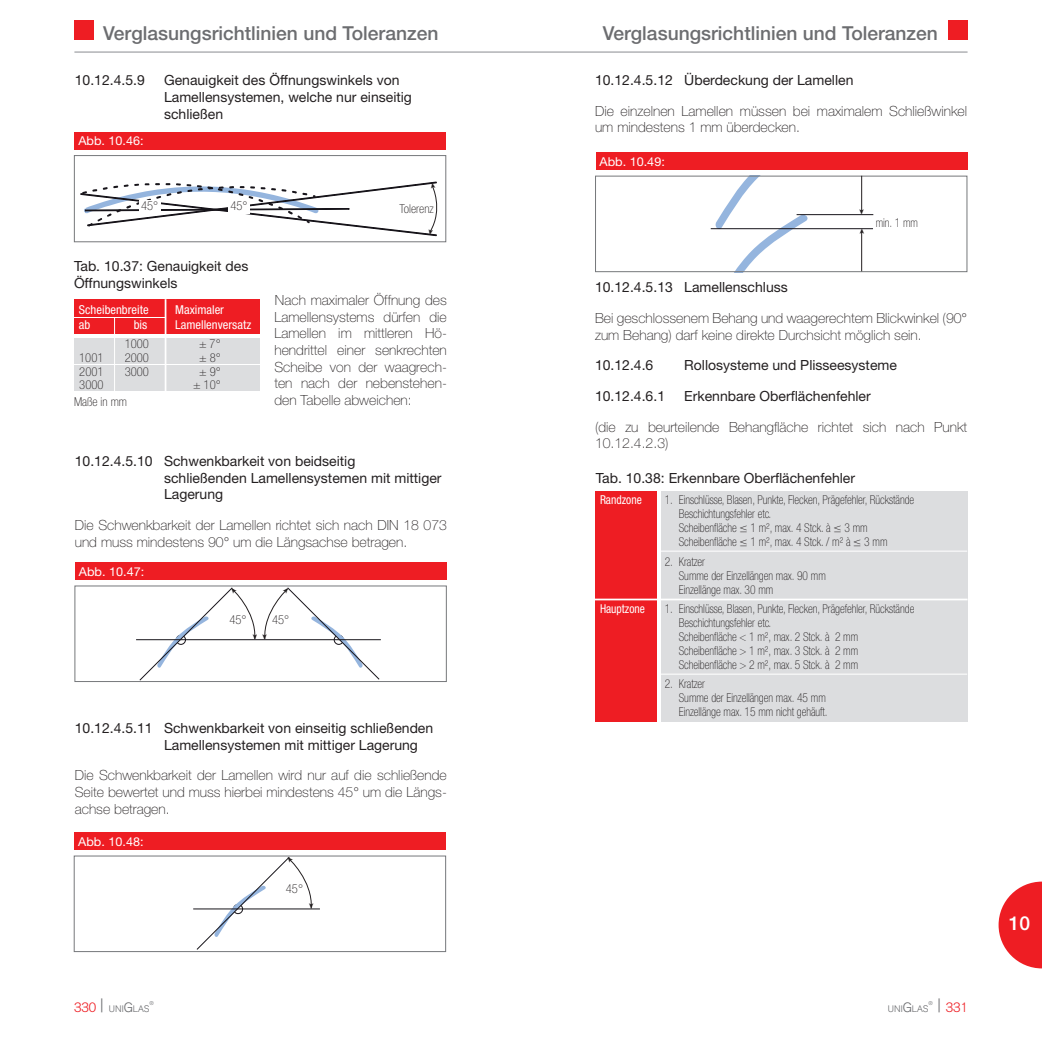
<style>
.page{position:relative;width:1042px;height:1042px;background:#fff}
.page>*{position:absolute;margin:0;border:0;box-sizing:border-box;transform-origin:0 0}
.t1{font:500 19.25px "Helvetica Neue";color:#6c6d70}
.t2{font:500 19.25px "Helvetica Neue";color:#fff}
.t3{font:100 14px/16.6px "Helvetica Neue";color:#231f20}
.t4{font:14px/16.6px "Helvetica Neue";color:#231f20}
.t5{font:300 13.3px "Akzidenz Grotesk";color:#ee1d23}
.t6{font:100 condensed 12.25px/14px "Helvetica Neue";color:#231f20;scale:.94 1}
.t7{font:100 condensed 12.25px "Helvetica Neue";color:#231f20}
.t8{font:condensed 12.25px "Helvetica Neue";color:#fff}
.t9{font:12.25px "Helvetica Neue";color:#fff}
.t10{font:condensed 12.25px "Helvetica Neue";color:#fff;scale:.94 1}
.t11{font:300 9.28px "Akzidenz Grotesk";color:#6c6d70}
.t12{font:300 5.42px "Akzidenz Grotesk";color:#6c6d70}
.s1{font-family:"Garamond";font-weight:400;font-stretch:normal;font-size:9.8px}
.s2{font-size:13.3px;color:#ee1d23}
.s3{font-size:18.55px}
.s4{font-size:13.3px}
.s5{font-size:18.55px;color:#6c6d70}
</style>
<div class="page">
<div style="left:74px;top:20px;width:20px;height:20px;background:#ee1d23"></div>
<div style="left:947px;top:20px;width:20px;height:20px;background:#ee1d23"></div>
<hr style="left:74px;top:51px;width:893px;height:2px;background:#bcbdc0">
<svg style="left:998px;top:881px;width:44px;height:87px"></svg>
<svg style="left:715px;top:178px;width:92px;height:92px"></svg>
<hr style="left:711px;top:228px;width:162px;height:1px;background:#17141a">
<hr style="left:796px;top:214px;width:77px;height:1px;background:#17141a">
<hr style="left:136px;top:639px;width:245px;height:1px;background:#17141a">
<div style="left:74px;top:155px;width:372px;height:87px;border:1px solid #76787b"></div>
<div style="left:75px;top:132px;width:371px;height:17px;background:#ee1d23"></div>
<div style="left:74px;top:299px;width:185px;height:35px;background:#ee1d23"></div>
<div style="left:74px;top:338px;width:185px;height:12px;background:#dcdddf"></div>
<div style="left:74px;top:351px;width:185px;height:13px;background:#dcdddf"></div>
<div style="left:74px;top:365px;width:185px;height:13px;background:#dcdddf"></div>
<div style="left:74px;top:378px;width:185px;height:13px;background:#dcdddf"></div>
<hr style="left:165px;top:299px;width:1px;height:92px;background:#fff">
<div style="left:75px;top:585px;width:372px;height:97px;border:1px solid #76787b"></div>
<div style="left:75px;top:562px;width:372px;height:18px;background:#ee1d23"></div>
<div style="left:74px;top:855px;width:372px;height:97px;border:1px solid #76787b"></div>
<div style="left:75px;top:832px;width:371px;height:18px;background:#ee1d23"></div>
<div style="left:595px;top:176px;width:372px;height:96px;border:1px solid #76787b"></div>
<div style="left:596px;top:152px;width:371px;height:18px;background:#ee1d23"></div>
<hr style="left:861px;top:176px;width:1px;height:35px;background:#231f20">
<hr style="left:861px;top:231px;width:1px;height:40px;background:#231f20">
<div style="left:661px;top:491px;width:306px;height:231px;background:#dcdddf"></div>
<div style="left:595px;top:491px;width:62px;height:231px;background:#ee1d23"></div>
<hr style="left:592px;top:598px;width:375px;height:2px;background:#fff">
<hr style="left:661px;top:550px;width:306px;height:2px;background:#fff">
<hr style="left:661px;top:673px;width:306px;height:2px;background:#fff">
<hr style="left:73px;top:317px;width:92px;height:1px;background:#fff">
<hr style="left:114px;top:317px;width:1px;height:75px;background:#fff">
<svg style="left:81px;top:182px;width:357px;height:54px"></svg>
<svg style="left:139px;top:587px;width:241px;height:95px"></svg>
<svg style="left:135px;top:855px;width:241px;height:95px"></svg>
<svg style="left:859px;top:228px;width:5px;height:6px"></svg>
<h1 class="t1" style="left:103px;top:21px;width:337px">Verglasungsrichtlinien und Toleranzen</h1>
<h1 class="t1" style="left:603px;top:21px;width:337px">Verglasungsrichtlinien und Toleranzen</h1>
<p class="t4" style="left:75px;top:72px;width:72px">10.12.4.5.9</p>
<p class="t4" style="left:164px;top:72px;width:249px">Genauigkeit des Öffnungswinkels von<br>Lamellensystemen, welche nur einseitig schließen</p>
<p class="t9" style="left:78px;top:134px;width:67px">Abb. 10.46:</p>
<p class="t7" style="left:141px;top:199px;width:19px">45°</p>
<p class="t7" style="left:230px;top:199px;width:19px">45°</p>
<p class="t4" style="left:74px;top:258px;width:176px">Tab. 10.37: Genauigkeit des<br>Öffnungswinkels</p>
<p class="t8" style="left:79px;top:302px;width:71px">Scheibenbreite</p>
<p class="t8" style="left:175px;top:302px;width:50px">Maximaler</p>
<p class="t8" style="left:79px;top:317px;width:13px">ab</p>
<p class="t8" style="left:134px;top:317px;width:15px">bis</p>
<p class="t8" style="left:175px;top:317px;width:78px">Lamellenversatz</p>
<p class="t7" style="left:125px;top:337px;width:26px">1000</p>
<p class="t7" style="left:199px;top:337px;width:23px">± 7°</p>
<p class="t7" style="left:79px;top:351px;width:26px">1001</p>
<p class="t7" style="left:125px;top:351px;width:26px">2000</p>
<p class="t7" style="left:199px;top:351px;width:23px">± 8°</p>
<p class="t7" style="left:79px;top:364px;width:26px">2001</p>
<p class="t7" style="left:125px;top:364px;width:26px">3000</p>
<p class="t7" style="left:199px;top:364px;width:23px">± 9°</p>
<p class="t7" style="left:79px;top:378px;width:26px">3000</p>
<p class="t7" style="left:193px;top:378px;width:29px">± 10°</p>
<p class="t7" style="left:74px;top:395px;width:55px">Maße in mm</p>
<p class="t7" style="left:399px;top:202px;width:36px">Tolerenz</p>
<p class="t3" style="left:274px;top:292px;width:174px;text-align:justify">Nach maximaler Öffnung des Lamellensystems dürfen die Lamellen im mittleren Hö&shy;hendrittel einer senkrechten Scheibe von der waagrech&shy;ten nach der nebenstehen&shy;den Tabelle abweichen:</p>
<p class="t4" style="left:164px;top:453px;width:279px;text-indent:-89px">10.12.4.5.10 Schwenkbarkeit von beidseitig schließenden Lamellensystemen mit mittiger<br>Lagerung</p>
<p class="t3" style="left:75px;top:517px;width:374px">Die Schwenkbarkeit der Lamellen richtet sich nach DIN 18 073 und muss mindestens 90° um die Längsachse betragen.</p>
<p class="t9" style="left:79px;top:564px;width:67px">Abb. 10.47:</p>
<p class="t7" style="left:229px;top:612px;width:19px">45°</p>
<p class="t7" style="left:272px;top:612px;width:19px">45°</p>
<p class="t4" style="left:164px;top:719px;width:271px;text-indent:-89px">10.12.4.5.11 Schwenkbarkeit von einseitig schließenden<br>Lamellensystemen mit mittiger Lagerung</p>
<p class="t3" style="left:75px;top:767px;width:374px;text-align:justify">Die Schwenkbarkeit der Lamellen wird nur auf die schließende Seite bewertet und muss hierbei mindestens 45° um die Längs&shy;achse betragen.</p>
<p class="t9" style="left:78px;top:834px;width:67px">Abb. 10.48:</p>
<p class="t7" style="left:286px;top:882px;width:19px">45°</p>
<p class="t4" style="left:595px;top:71px;width:260px">10.12.4.5.12 Überdeckung der Lamellen</p>
<p class="t3" style="left:595px;top:102px;width:374px">Die einzelnen Lamellen müssen bei maximalem Schließwinkel um mindestens 1 mm überdecken.</p>
<p class="t9" style="left:599px;top:154px;width:67px">Abb. 10.49:</p>
<p class="t6" style="left:876px;top:215px;width:46px">min. 1 mm</p>
<p class="t4" style="left:595px;top:279px;width:194px">10.12.4.5.13 Lamellenschluss</p>
<p class="t3" style="left:595px;top:310px;width:374px">Bei geschlossenem Behang und waagerechtem Blickwinkel (90° zum Behang) darf keine direkte Durchsicht möglich sein.</p>
<p class="t4" style="left:595px;top:357px;width:60px">10.12.4.6</p>
<p class="t4" style="left:595px;top:350px;width:303px;line-height:30.6px;text-indent:89px">Rollosysteme und Plisseesysteme<br>10.12.4.6.1 Erkennbare Oberflächenfehler</p>
<p class="t3" style="left:595px;top:418px;width:374px">(die zu beurteilende Behangfläche richtet sich nach Punkt<br>10.12.4.2.3)</p>
<p class="t4" style="left:596px;top:469px;width:261px">Tab. 10.38: Erkennbare Oberflächenfehler</p>
<p class="t10" style="left:600px;top:493px;width:46px">Randzone</p>
<p class="t6" style="left:679px;top:493px;width:252px;text-indent:-14px">1. Einschlüsse, Blasen, Punkte, Flecken, Prägefehler, Rückstände Beschichtungsfehler etc.<br>Scheibenfläche <span class="s1">≤</span> 1 m², max. 4 Stck. à <span class="s1">≤</span> 3 mm Scheibenfläche <span class="s1">≤</span> 1 m², max. 4 Stck. / m² à <span class="s1">≤</span> 3 mm</p>
<p class="t6" style="left:679px;top:554px;width:158px;text-indent:-14px">2. Kratzer<br>Summe der Einzellängen max. 90 mm<br>Einzellänge max. 30 mm</p>
<p class="t10" style="left:600px;top:601px;width:49px">Hauptzone</p>
<p class="t6" style="left:679px;top:601px;width:252px;text-indent:-14px">1. Einschlüsse, Blasen, Punkte, Flecken, Prägefehler, Rückstände Beschichtungsfehler etc.<br>Scheibenfläche &lt; 1 m², max. 2 Stck. à 2 mm Scheibenfläche &gt; 1 m², max. 3 Stck. à 2 mm Scheibenfläche &gt; 2 m², max. 5 Stck. à 2 mm</p>
<p class="t6" style="left:679px;top:676px;width:160px;text-indent:-14px">2. Kratzer<br>Summe der Einzellängen max. 45 mm<br>Einzellänge max. 15 mm nicht gehäuft.</p>
<p class="t11" style="left:74px;top:1003px;width:77px"><span class="s2">330</span> <span class="s3">|</span> UNI<span class="s4">G</span>LAS</p>
<p class="t12" style="left:149px;top:1000px;width:6px">®</p>
<p class="t11" style="left:888px;top:1003px;width:42px">UNI<span class="s4">G</span>LAS</p>
<p class="t12" style="left:928px;top:1000px;width:6px">®</p>
<p class="t5" style="left:937px;top:999px;width:32px"><span class="s5">|</span> 331</p>
<h1 class="t2" style="left:1009px;top:912px;width:23px">10</h1>
</div>
